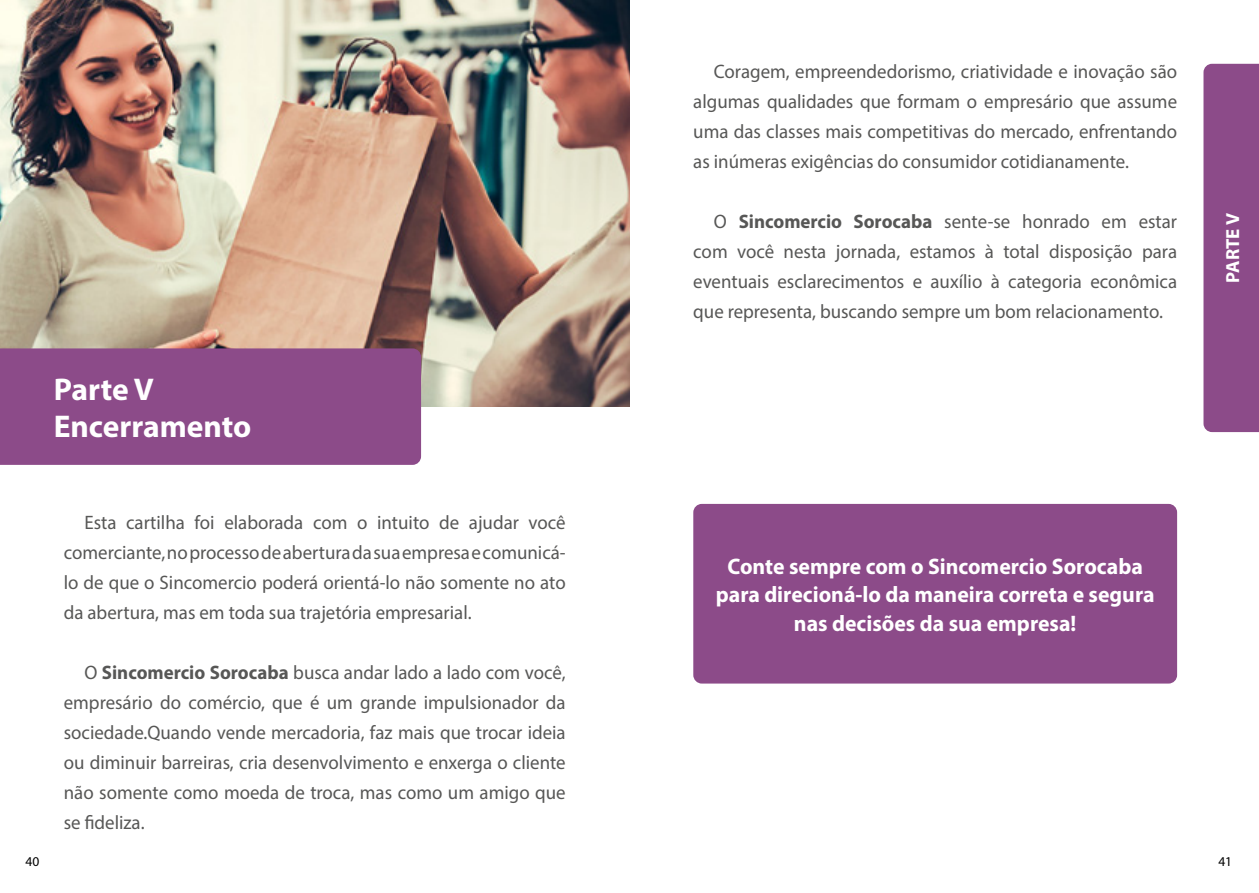
<style>
.page{position:relative;width:1259px;height:893px;background:#fff}
.page>*{position:absolute;margin:0;border:0;box-sizing:border-box;transform-origin:0 0}
.t1{font:700 31.5px/37.8px "Myriad Pro";color:#fff}
.t2{font:700 22.5px/28.5px "Myriad Pro";color:#fff;text-align:center}
.t3{font:19.5px/30px "Myriad Pro";color:#575756;text-align:justify}
.t4{font:700 18.9px "Myriad Pro";color:#fff}
.t5{font:13.5px "Myriad Pro";color:#000}
.s1{font-weight:700}
</style>
<div class="page">
<img style="left:0;top:0;width:629px;height:407px">
<div style="left:0;top:348px;width:421px;height:117px;background:#8c4b89"></div>
<div style="left:693px;top:504px;width:484px;height:180px;background:#8c4b89;border-radius:9px"></div>
<div style="left:1203px;top:64px;width:56px;height:368px;background:#8c4b89"></div>
<p class="t3" style="left:693px;top:57px;width:485px;text-indent:21px">Coragem, empreendedorismo, criatividade e inovação são algumas qualidades que formam o empresário que assume uma das classes mais competitivas do mercado, enfrentando as inúmeras exigências do consumidor cotidianamente.</p>
<h1 class="t1" style="left:54px;top:369px;width:199px">Parte V<br>Encerramento</h1>
<p class="t3" style="left:64px;top:507px;width:503px;text-indent:21px">Esta cartilha foi elaborada com o intuito de ajudar você comerciante, no processo de abertura da sua empresa e comunicá&shy;lo de que o Sincomercio poderá orientá-lo não somente no ato da abertura, mas em toda sua trajetória empresarial.</p>
<p class="t3" style="left:64px;top:657px;width:503px;text-indent:21px">O <span class="s1">Sincomercio Sorocaba</span> busca andar lado a lado com você, empresário do comércio, que é um grande impulsionador da sociedade.Quando vende mercadoria, faz mais que trocar ideia ou diminuir barreiras, cria desenvolvimento e enxerga o cliente não somente como moeda de troca, mas como um amigo que se fideliza.</p>
<p class="t3" style="left:693px;top:207px;width:485px;text-indent:21px">O <span class="s1">Sincomercio Sorocaba</span> sente-se honrado em estar com você nesta jornada, estamos à total disposição para eventuais esclarecimentos e auxílio à categoria econômica que representa, buscando sempre um bom relacionamento.</p>
<p class="t4" style="left:1220px;top:283px;width:71px;rotate:-90deg">PARTE V</p>
<p class="t2" style="left:716px;top:551px;width:440px">Conte sempre com o Sincomercio Sorocaba para direcioná-lo da maneira correta e segura nas decisões da sua empresa!</p>
<p class="t5" style="left:26px;top:853px;width:15px">40</p>
<p class="t5" style="left:1218px;top:853px;width:15px">41</p>
</div>
